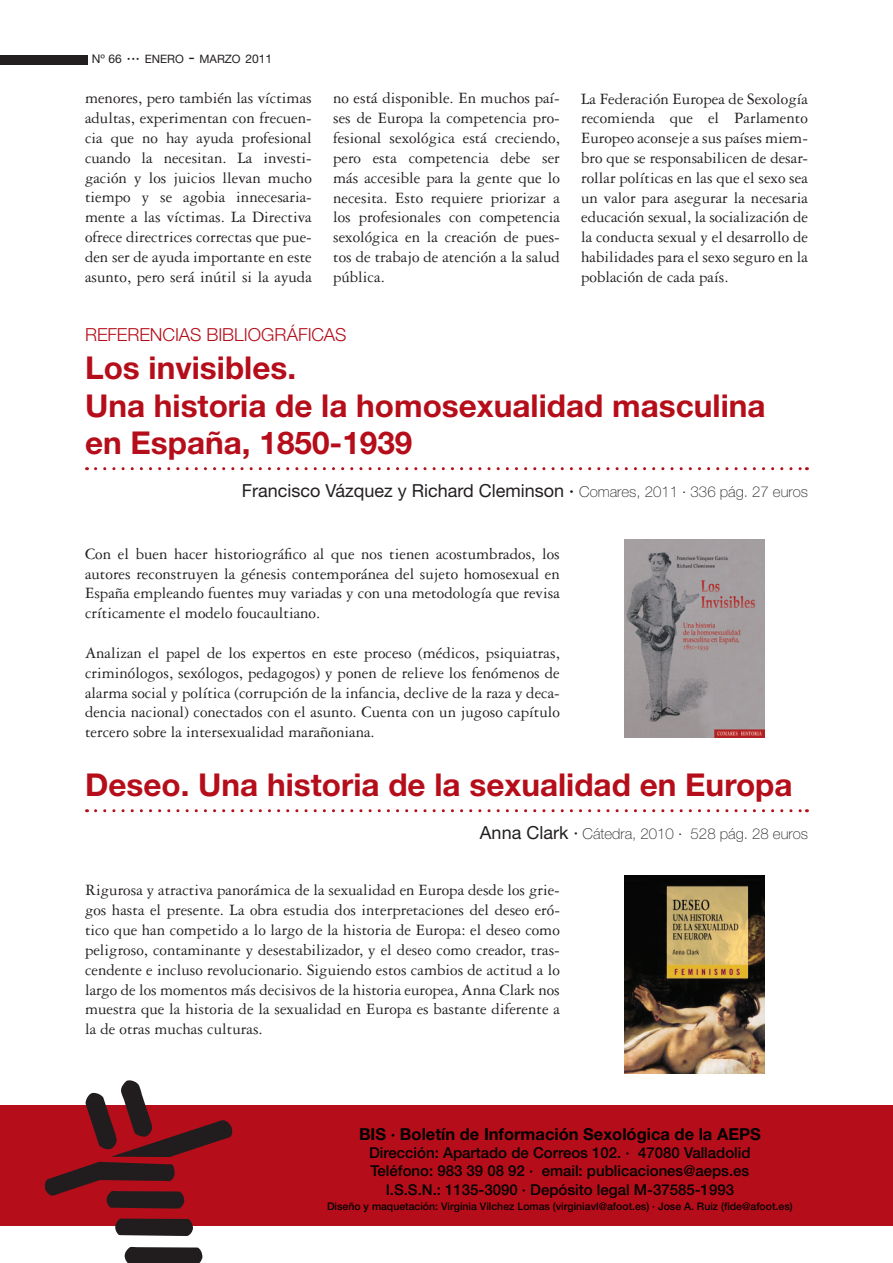
<style>
.page{position:relative;width:893px;height:1263px;background:#fff}
.page>*{position:absolute;margin:0;border:0;box-sizing:border-box;transform-origin:0 0}
.t1{font:700 31.5px/37.8px "Helvetica Neue LT Std";color:#b50e1a}
.t2{font:18px "Helvetica Neue LT Std";color:#231f20}
.t3{font:300 18px "Helvetica Neue LT Std";letter-spacing:-.005em;color:#b50e1a}
.t4{font:16.8px/19.8px "Garamond 3 LT Std";color:#231f20;text-align:justify}
.t5{font:700 16.5px "Helvetica Neue LT Std";color:#000}
.t6{font:500 15px/18px "Helvetica Neue LT Std";color:#000;text-align:center}
.t7{font:100 15px "Helvetica Neue LT Std";color:#231f20}
.t8{font:11.55px "Helvetica Neue LT Std";color:#231f20}
.t9{font:500 10.5px "Helvetica Neue LT Std";color:#000}
.s1{font-size:12px}
.s2{font-size:16.5px}
.s3{font-weight:500}
.s4{font-weight:100;font-size:15px}
.s5{font-weight:400;font-size:18px}
</style>
<div class="page">
<div style="left:0;top:55px;width:88px;height:10px;background:#231f20"></div>
<div style="left:0;top:1106px;width:893px;height:120px;background:#b50e1a"></div>
<img style="left:44px;top:1080px;width:188px;height:183px">
<svg style="left:96px;top:467px;width:711px;height:3px"></svg>
<img style="left:624px;top:539px;width:141px;height:198px">
<svg style="left:96px;top:809px;width:711px;height:3px"></svg>
<img style="left:624px;top:876px;width:141px;height:198px">
<p class="t8" style="left:92px;top:52px;width:182px"><span class="s1">Nº 66</span> <span class="s2">···</span> ENERO <span class="s2">-</span> MARZO <span class="s1">2011</span></p>
<p class="t4" style="left:85px;top:89px;width:228px">menores, pero también las víctimas adultas, experimentan con frecuen&shy;cia que no hay ayuda profesional cuando la necesitan. La investi&shy;gación y los juicios llevan mucho tiempo y se agobia innecesaria&shy;mente a las víctimas. La Directiva ofrece directrices correctas que pue&shy;den ser de ayuda importante en este asunto, pero será inútil si la ayuda</p>
<p class="t4" style="left:333px;top:89px;width:228px">no está disponible. En muchos paí&shy;ses de Europa la competencia pro&shy;fesional sexológica está creciendo, pero esta competencia debe ser más accesible para la gente que lo necesita. Esto requiere priorizar a los profesionales con competencia sexológica en la creación de pues&shy;tos de trabajo de atención a la salud pública.</p>
<p class="t4" style="left:581px;top:89px;width:228px">La Federación Europea de Sexología recomienda que el Parlamento Europeo aconseje a sus países miem&shy;bro que se responsabilicen de desar&shy;rollar políticas en las que el sexo sea un valor para asegurar la necesaria educación sexual, la socialización de la conducta sexual y el desarrollo de habilidades para el sexo seguro en la población de cada país.</p>
<p class="t3" style="left:85px;top:324px;width:263px">REFERENCIAS BIBLIOGRÁFICAS</p>
<h1 class="t1" style="left:85px;top:348px;width:682px">Los invisibles.<br>Una historia de la homosexualidad masculina en España, 1850-1939</h1>
<p class="t2" style="left:242px;top:480px;width:568px">Francisco Vázquez y Richard Cleminson <span class="s3">·</span> <span class="s4">Comares, 2011 · 336 pág. 27 euros</span></p>
<p class="t4" style="left:85px;top:544px;width:476px">Con el buen hacer historiográfico al que nos tienen acostumbrados, los autores reconstruyen la génesis contemporánea del sujeto homosexual en España empleando fuentes muy variadas y con una metodología que revisa críticamente el modelo foucaultiano.</p>
<p class="t4" style="left:85px;top:643px;width:476px">Analizan el papel de los expertos en este proceso (médicos, psiquiatras, criminólogos, sexólogos, pedagogos) y ponen de relieve los fenómenos de alarma social y política (corrupción de la infancia, declive de la raza y deca&shy;dencia nacional) conectados con el asunto. Cuenta con un jugoso capítulo tercero sobre la intersexualidad marañoniana.</p>
<h1 class="t1" style="left:85px;top:766px;width:709px">Deseo. Una historia de la sexualidad en Europa</h1>
<p class="t7" style="left:480px;top:825px;width:329px"><span class="s5">Anna Clark ·</span> Cátedra, 2010 · 528 pág. 28 euros</p>
<p class="t4" style="left:85px;top:881px;width:476px">Rigurosa y atractiva panorámica de la sexualidad en Europa desde los grie&shy;gos hasta el presente. La obra estudia dos interpretaciones del deseo eró&shy;tico que han competido a lo largo de la historia de Europa: el deseo como peligroso, contaminante y desestabilizador, y el deseo como creador, tras&shy;cendente e incluso revolucionario. Siguiendo estos cambios de actitud a lo largo de los momentos más decisivos de la historia europea, Anna Clark nos muestra que la historia de la sexualidad en Europa es bastante diferente a la de otras muchas culturas.</p>
<p class="t5" style="left:359px;top:1124px;width:403px">BIS · Boletín de Información Sexológica de la AEPS</p>
<p class="t6" style="left:369px;top:1144px;width:383px">Dirección: Apartado de Correos 102. · 47080 Valladolid<br>Teléfono: 983 39 08 92 · email: publicaciones@aeps.es<br>I.S.S.N.: 1135-3090 · Depósito legal M-37585-1993</p>
<p class="t9" style="left:327px;top:1199px;width:467px">Diseño y maquetación: Virginia Vilchez Lomas (virginiavl@afoot.es) · Jose A. Ruiz (fide@afoot.es)</p>
</div>
